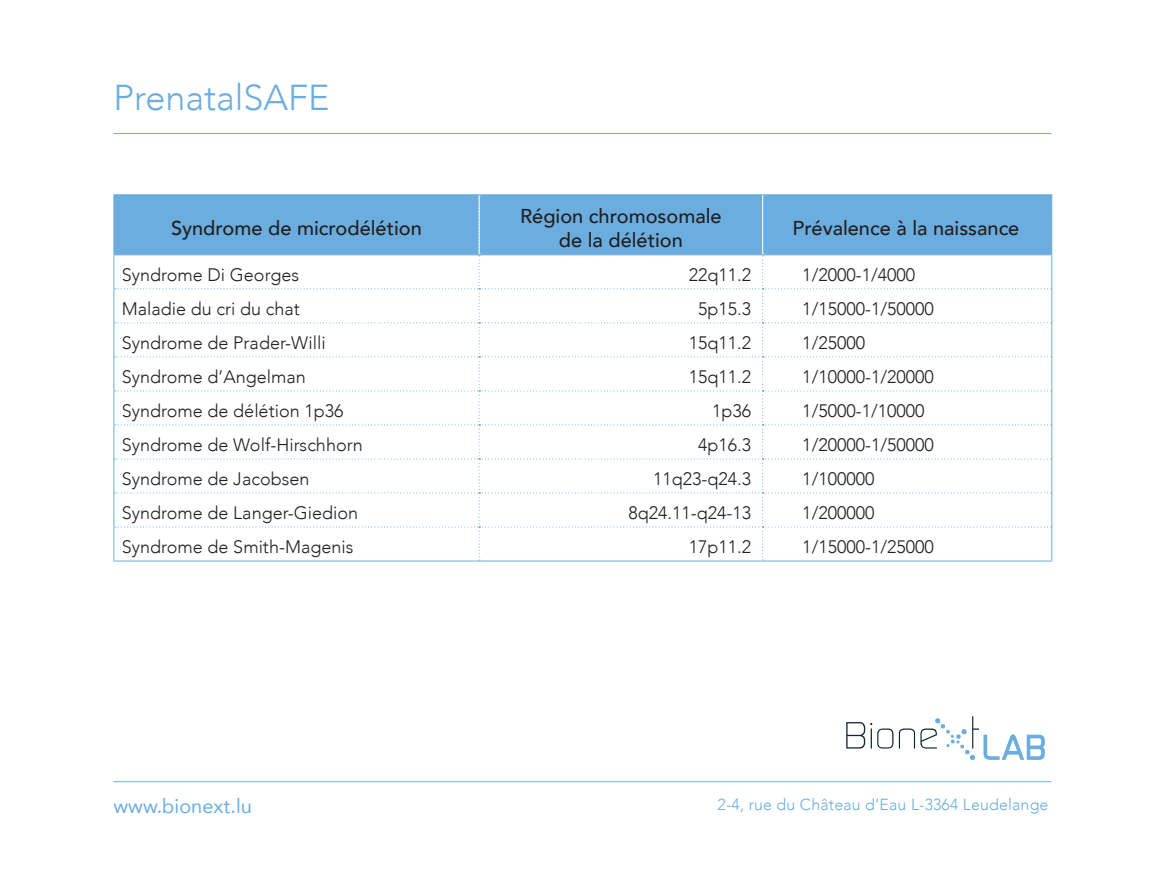
<style>
.page{position:relative;width:1168px;height:885px;background:#fff}
.page>*{position:absolute;margin:0;border:0;box-sizing:border-box;transform-origin:0 0}
.t1{font:300 36px "Avenir";color:#6caddf}
.t2{font:500 20px "Avenir";color:#231f20}
.t3{font:20px "Avenir";color:#6caddf}
.t4{font:300 18px "Avenir";color:#231f20}
.t5{font:300 16px "Avenir";letter-spacing:.01em;color:#6caddf}
</style>
<div class="page">
<svg style="left:115px;top:195px;width:936px;height:365px"></svg>
<hr style="left:113px;top:255px;width:1px;height:34px;background:#6caddf">
<hr style="left:1051px;top:255px;width:1px;height:34px;background:#6caddf">
<hr style="left:113px;top:289px;width:1px;height:34px;background:#6caddf">
<hr style="left:1051px;top:289px;width:1px;height:34px;background:#6caddf">
<hr style="left:113px;top:323px;width:1px;height:34px;background:#6caddf">
<hr style="left:1051px;top:323px;width:1px;height:34px;background:#6caddf">
<hr style="left:113px;top:357px;width:1px;height:34px;background:#6caddf">
<hr style="left:1051px;top:357px;width:1px;height:34px;background:#6caddf">
<hr style="left:113px;top:391px;width:1px;height:34px;background:#6caddf">
<hr style="left:1051px;top:391px;width:1px;height:34px;background:#6caddf">
<hr style="left:113px;top:425px;width:1px;height:34px;background:#6caddf">
<hr style="left:1051px;top:425px;width:1px;height:34px;background:#6caddf">
<hr style="left:113px;top:459px;width:1px;height:34px;background:#6caddf">
<hr style="left:1051px;top:459px;width:1px;height:34px;background:#6caddf">
<hr style="left:113px;top:493px;width:1px;height:34px;background:#6caddf">
<hr style="left:1051px;top:493px;width:1px;height:34px;background:#6caddf">
<hr style="left:113px;top:527px;width:1px;height:33px;background:#6caddf">
<hr style="left:1051px;top:527px;width:1px;height:33px;background:#6caddf">
<hr style="left:113px;top:560px;width:366px;height:1px;background:#6caddf">
<hr style="left:479px;top:560px;width:284px;height:1px;background:#6caddf">
<hr style="left:763px;top:560px;width:289px;height:1px;background:#6caddf">
<hr style="left:113px;top:194px;width:366px;height:1px;background:#6caddf">
<hr style="left:113px;top:195px;width:1px;height:59px;background:#6caddf">
<hr style="left:479px;top:194px;width:284px;height:1px;background:#6caddf">
<hr style="left:763px;top:194px;width:289px;height:1px;background:#6caddf">
<hr style="left:1051px;top:195px;width:1px;height:59px;background:#6caddf">
<hr style="left:113px;top:254px;width:366px;height:1px;background:#6caddf">
<hr style="left:479px;top:254px;width:284px;height:1px;background:#6caddf">
<hr style="left:763px;top:254px;width:289px;height:1px;background:#6caddf">
<hr style="left:113px;top:781px;width:938px;height:1px;background:#6caddf">
<hr style="left:113px;top:133px;width:938px;height:1px;background:#6caddf">
<svg style="left:846px;top:722px;width:47px;height:26px"></svg>
<svg style="left:899px;top:716px;width:146px;height:44px"></svg>
<p class="t1" style="left:113px;top:76px;width:218px">PrenatalSAFE</p>
<p class="t2" style="left:171px;top:210px;width:252px">Syndrome de microdélétion</p>
<p class="t2" style="left:520px;top:198px;width:203px">Région chromosomale</p>
<p class="t2" style="left:559px;top:222px;width:126px">de la délétion</p>
<p class="t2" style="left:793px;top:210px;width:228px">Prévalence à la naissance</p>
<p class="t4" style="left:122px;top:264px;width:179px">Syndrome Di Georges</p>
<p class="t4" style="left:689px;top:264px;width:64px">22q11.2</p>
<p class="t4" style="left:802px;top:264px;width:114px">1/2000-1/4000</p>
<p class="t4" style="left:122px;top:298px;width:180px">Maladie du cri du chat</p>
<p class="t4" style="left:698px;top:298px;width:55px">5p15.3</p>
<p class="t4" style="left:802px;top:298px;width:133px">1/15000-1/50000</p>
<p class="t4" style="left:122px;top:332px;width:205px">Syndrome de Prader-Willi</p>
<p class="t4" style="left:689px;top:332px;width:64px">15q11.2</p>
<p class="t4" style="left:802px;top:332px;width:64px">1/25000</p>
<p class="t4" style="left:122px;top:366px;width:185px">Syndrome d’Angelman</p>
<p class="t4" style="left:689px;top:366px;width:64px">15q11.2</p>
<p class="t4" style="left:802px;top:366px;width:133px">1/10000-1/20000</p>
<p class="t4" style="left:122px;top:400px;width:223px">Syndrome de délétion 1p36</p>
<p class="t4" style="left:712px;top:400px;width:41px">1p36</p>
<p class="t4" style="left:802px;top:400px;width:124px">1/5000-1/10000</p>
<p class="t4" style="left:122px;top:434px;width:242px">Syndrome de Wolf-Hirschhorn</p>
<p class="t4" style="left:698px;top:434px;width:55px">4p16.3</p>
<p class="t4" style="left:802px;top:434px;width:133px">1/20000-1/50000</p>
<p class="t4" style="left:122px;top:468px;width:189px">Syndrome de Jacobsen</p>
<p class="t4" style="left:653px;top:468px;width:100px">11q23-q24.3</p>
<p class="t4" style="left:802px;top:468px;width:74px">1/100000</p>
<p class="t4" style="left:122px;top:502px;width:238px">Syndrome de Langer-Giedion</p>
<p class="t4" style="left:628px;top:502px;width:124px">8q24.11-q24-13</p>
<p class="t4" style="left:802px;top:502px;width:74px">1/200000</p>
<p class="t4" style="left:122px;top:536px;width:233px">Syndrome de Smith-Magenis</p>
<p class="t4" style="left:689px;top:536px;width:64px">17p11.2</p>
<p class="t4" style="left:802px;top:536px;width:133px">1/15000-1/25000</p>
<p class="t3" style="left:113px;top:789px;width:140px">www.bionext.lu</p>
<p class="t5" style="left:718px;top:794px;width:332px">2-4, rue du Château d’Eau L-3364 Leudelange</p>
</div>
